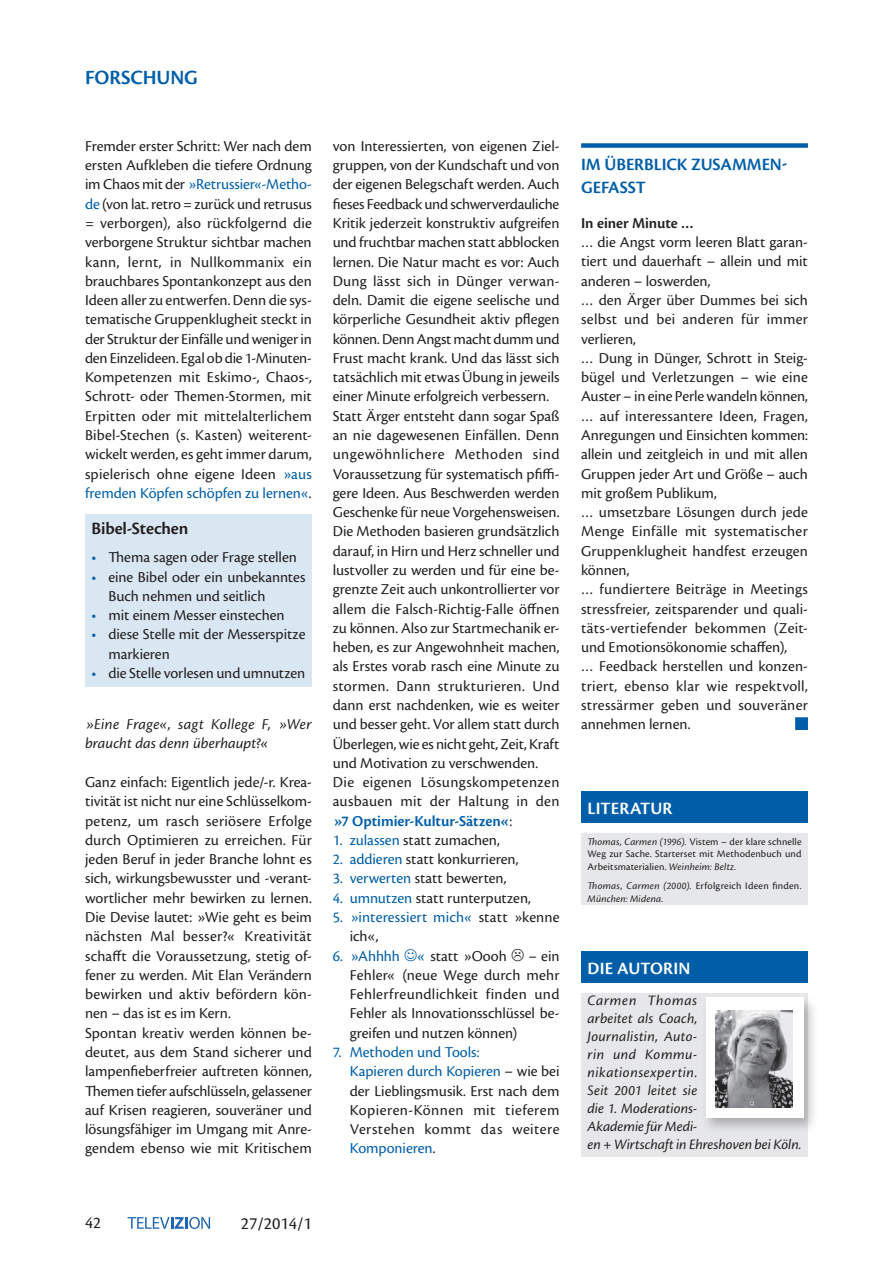
<style>
.page{position:relative;width:893px;height:1263px;background:#fff}
.page>*{position:absolute;margin:0;border:0;box-sizing:border-box;transform-origin:0 0}
.t1{font:600 21px "Cronos Pro";color:#005ea8}
.t2{font:600 18px/22.5px "Cronos Pro";letter-spacing:.13em;color:#005ea8}
.t3{font:600 18px "Cronos Pro";color:#fff}
.t4{font:600 18px "Cronos Pro";letter-spacing:-.005em;color:#231f20}
.t5{font:18px "Cronos Pro";color:#231f20}
.t6{font:17.25px "Cronos Pro";color:#231f20}
.t7{font:15.75px/19.4px "Cronos Pro";color:#231f20}
.t8{font:italic 15.75px/19.4px "Cronos Pro";letter-spacing:.005em;color:#231f20}
.t9{font:15.75px/19.4px "Cronos Pro";letter-spacing:.01em;color:#005ea8}
.t10{font:600 15.75px "Cronos Pro";color:#231f20}
.t11{font:italic 15px/18px "Cronos Pro";letter-spacing:.01em;color:#231f20}
.t12{font:10.5px/12.6px "Cronos Pro";letter-spacing:.01em;color:#231f20;text-align:justify}
.t13{font:italic 10.5px/12.6px "Cronos Pro";letter-spacing:.015em;color:#231f20}
.s1{color:#005ea8}
.s2{font-weight:600;color:#005ea8}
.s3{color:#231f20}
.s4{font-style:italic}
.s5{font-style:normal}
</style>
<div class="page">
<div style="left:85px;top:514px;width:227px;height:173px;background:#d9e7f2"></div>
<div style="left:581px;top:143px;width:227px;height:5px;background:#005ea8"></div>
<div style="left:581px;top:833px;width:227px;height:72px;background:#e6e7e9"></div>
<div style="left:581px;top:791px;width:227px;height:32px;background:#005ea8"></div>
<div style="left:795px;top:717px;width:13px;height:13px;background:#005ea8;border:2px solid #005ea8"></div>
<div style="left:581px;top:993px;width:227px;height:164px;background:#e6e7e9"></div>
<div style="left:701px;top:994px;width:116px;height:139px;background:#231f20;opacity:.28"></div>
<div style="left:706px;top:998px;width:98px;height:120px;background:#fff"></div>
<div style="left:581px;top:951px;width:227px;height:32px;background:#005ea8"></div>
<img style="left:715px;top:1010px;width:78px;height:97px">
<svg style="left:128px;top:1217px;width:82px;height:12px"></svg>
<h1 class="t1" style="left:85px;top:65px;width:12px">FORS</h1>
<h1 class="t1" style="left:131px;top:65px;width:69px">CHUNG</h1>
<p class="t7" style="left:85px;top:136px;width:228px;text-align:justify">Fremder erster Schritt: Wer nach dem ersten Aufkleben die tiefere Ordnung im Chaos mit der <span class="s1">»Retrussier«-Metho&shy;de</span> (von lat. retro = zurück und retrusus = verborgen), also rückfolgernd die verborgene Struktur sichtbar machen kann, lernt, in Nullkommanix ein brauchbares Spontankonzept aus den Ideen aller zu entwerfen. Denn die sys&shy;tematische Gruppenklugheit steckt in der Struktur der Einfälle und weniger in den Einzelideen. Egal ob die 1-Minuten-Kompetenzen mit Eskimo-, Chaos-, Schrott- oder Themen-Stormen, mit Erpitten oder mit mittelalterlichem Bibel-Stechen (s. Kasten) weiterent&shy;wickelt werden, es geht immer darum, spielerisch ohne eigene Ideen <span class="s1">»aus fremden Köpfen schöpfen zu lernen«</span>.</p>
<p class="t4" style="left:91px;top:518px;width:98px">Bibel-Stechen</p>
<p class="t7" style="left:91px;top:548px;width:207px"><span class="s1">•</span> Thema sagen oder Frage stellen</p>
<p class="t7" style="left:108px;top:567px;width:198px;text-indent:-17px"><span class="s1">•</span> eine Bibel oder ein unbekanntes<br>Buch nehmen und seitlich</p>
<p class="t7" style="left:91px;top:605px;width:195px"><span class="s1">•</span> mit einem Messer einstechen</p>
<p class="t7" style="left:108px;top:625px;width:199px;text-indent:-17px"><span class="s1">•</span> diese Stelle mit der Messerspitze markieren</p>
<p class="t7" style="left:91px;top:663px;width:215px"><span class="s1">•</span> die Stelle vorlesen und umnutzen</p>
<p class="t8" style="left:85px;top:715px;width:228px">»Eine Frage«, sagt Kollege F, »Wer braucht das denn überhaupt?«</p>
<p class="t7" style="left:85px;top:772px;width:228px">Ganz einfach: Eigentlich jede/-r. Krea&shy;tivität ist nicht nur eine Schlüsselkom&shy;petenz, um rasch seriösere Erfolge durch Optimieren zu erreichen. Für jeden Beruf in jeder Branche lohnt es sich, wirkungsbewusster und -verant&shy;wortlicher mehr bewirken zu lernen.<br>Die Devise lautet: »Wie geht es beim nächsten Mal besser?« Kreativität schafft die Voraussetzung, stetig of&shy;fener zu werden. Mit Elan Verändern bewirken und aktiv befördern kön&shy;nen – das ist es im Kern.<br>Spontan kreativ werden können be&shy;deutet, aus dem Stand sicherer und lampenfieberfreier auftreten können, Themen tiefer aufschlüsseln, gelassener auf Krisen reagieren, souveräner und lösungsfähiger im Umgang mit Anre&shy;gendem ebenso wie mit Kritischem</p>
<p class="t7" style="left:333px;top:136px;width:228px">von Interessierten, von eigenen Ziel&shy;gruppen, von der Kundschaft und von der eigenen Belegschaft werden. Auch fieses Feedback und schwerverdauliche Kritik jederzeit konstruktiv aufgreifen und fruchtbar machen statt abblocken lernen. Die Natur macht es vor: Auch Dung lässt sich in Dünger verwan&shy;deln. Damit die eigene seelische und körperliche Gesundheit aktiv pflegen können. Denn Angst macht dumm und Frust macht krank. Und das lässt sich tatsächlich mit etwas Übung in jeweils einer Minute erfolgreich verbessern.<br>Statt Ärger entsteht dann sogar Spaß an nie dagewesenen Einfällen. Denn ungewöhnlichere Methoden sind Voraussetzung für systematisch pfiffi&shy;gere Ideen. Aus Beschwerden werden Geschenke für neue Vorgehensweisen.<br>Die Methoden basieren grundsätzlich darauf, in Hirn und Herz schneller und lustvoller zu werden und für eine be&shy;grenzte Zeit auch unkontrollierter vor allem die Falsch-Richtig-Falle öffnen zu können. Also zur Startmechanik er&shy;heben, es zur Angewohnheit machen, als Erstes vorab rasch eine Minute zu stormen. Dann strukturieren. Und dann erst nachdenken, wie es weiter und besser geht. Vor allem statt durch Überlegen, wie es nicht geht, Zeit, Kraft und Motivation zu verschwenden.<br>Die eigenen Lösungskompetenzen ausbauen mit der Haltung in den <span class="s2">»7 Optimier-Kultur-Sätzen«</span>:</p>
<p class="t7" style="left:333px;top:830px;width:169px"><span class="s1">1. zulassen</span> statt zumachen,</p>
<p class="t7" style="left:333px;top:850px;width:187px"><span class="s1">2. addieren</span> statt konkurrieren,</p>
<p class="t7" style="left:333px;top:869px;width:175px"><span class="s1">3. verwerten</span> statt bewerten,</p>
<p class="t7" style="left:333px;top:888px;width:200px"><span class="s1">4. umnutzen</span> statt runterputzen,</p>
<p class="t9" style="left:350px;top:907px;width:211px;text-indent:-17px">5. »interessiert mich« <span class="s3">statt »kenne ich«,</span></p>
<p class="t7" style="left:333px;top:946px;width:176px"><span class="s1">6. »Ahhhh «</span> statt »Oooh</p>
<p class="t7" style="left:350px;top:946px;width:211px;text-align:justify;text-indent:179px">– ein Fehler« (neue Wege durch mehr Fehlerfreundlichkeit finden und Fehler als Innovationsschlüssel be&shy;greifen und nutzen können)</p>
<p class="t7" style="left:350px;top:1042px;width:211px;text-indent:-17px"><span class="s1">7. Methoden und Tools:<br>Kapieren durch Kopieren</span> – wie bei der Lieblingsmusik. Erst nach dem<br>Kopieren-Können mit tieferem<br>Verstehen kommt das weitere<br><span class="s1">Komponieren</span>.</p>
<p class="t2" style="left:581px;top:153px;width:208px">Im Überblick zusammen&shy;g efasst</p>
<p class="t10" style="left:581px;top:214px;width:114px">In einer Minute …</p>
<p class="t7" style="left:581px;top:233px;width:228px">… die Angst vorm leeren Blatt garan&shy;tiert und dauerhaft – allein und mit anderen – loswerden,<br>… den Ärger über Dummes bei sich selbst und bei anderen für immer verlieren,<br>… Dung in Dünger, Schrott in Steig&shy;bügel und Verletzungen – wie eine<br>Auster – in eine Perle wandeln können, … auf interessantere Ideen, Fragen,<br>Anregungen und Einsichten kommen: allein und zeitgleich in und mit allen<br>Gruppen jeder Art und Größe – auch mit großem Publikum,<br>… umsetzbare Lösungen durch jede<br>Menge Einfälle mit systematischer<br>Gruppenklugheit handfest erzeugen können,<br>… fundiertere Beiträge in Meetings stressfreier, zeitsparender und quali&shy;täts-vertiefender bekommen (Zeit&shy;und Emotionsökonomie schaffen),<br>… Feedback herstellen und konzen&shy;triert, ebenso klar wie respektvoll, stressärmer geben und souveräner annehmen lernen.</p>
<p class="t3" style="left:588px;top:798px;width:10px">LITERAT</p>
<p class="t3" style="left:650px;top:798px;width:22px">UR</p>
<p class="t12" style="left:587px;top:835px;width:216px"><span class="s4">Thomas, Carmen (1996).</span> Vistem – der klare schnelle Weg zur Sache. Starterset mit Methodenbuch und Arbeitsmaterialien. <span class="s4">Weinheim: Beltz.</span></p>
<p class="t13" style="left:587px;top:879px;width:216px">Thomas, Carmen (2000). <span class="s5">Erfolgreich Ideen finden.<br></span>München: Midena.</p>
<p class="t3" style="left:588px;top:958px;width:64px">DIE AUTORIN</p>
<p class="t11" style="left:587px;top:992px;width:215px">Carmen Thomas<br>arbeitet als Coach,<br>Journalistin, Auto-<br>rin und Kommu&shy;nikationsexpertin.<br>Seit 2001 leitet sie<br>die 1. Moderations-<br>Akademie für Medi-<br>en + Wirtschaft in Ehreshoven bei Köln.</p>
<p class="t6" style="left:85px;top:1213px;width:17px">42</p>
<p class="t5" style="left:241px;top:1213px;width:73px">27/2014/1</p>
</div>
